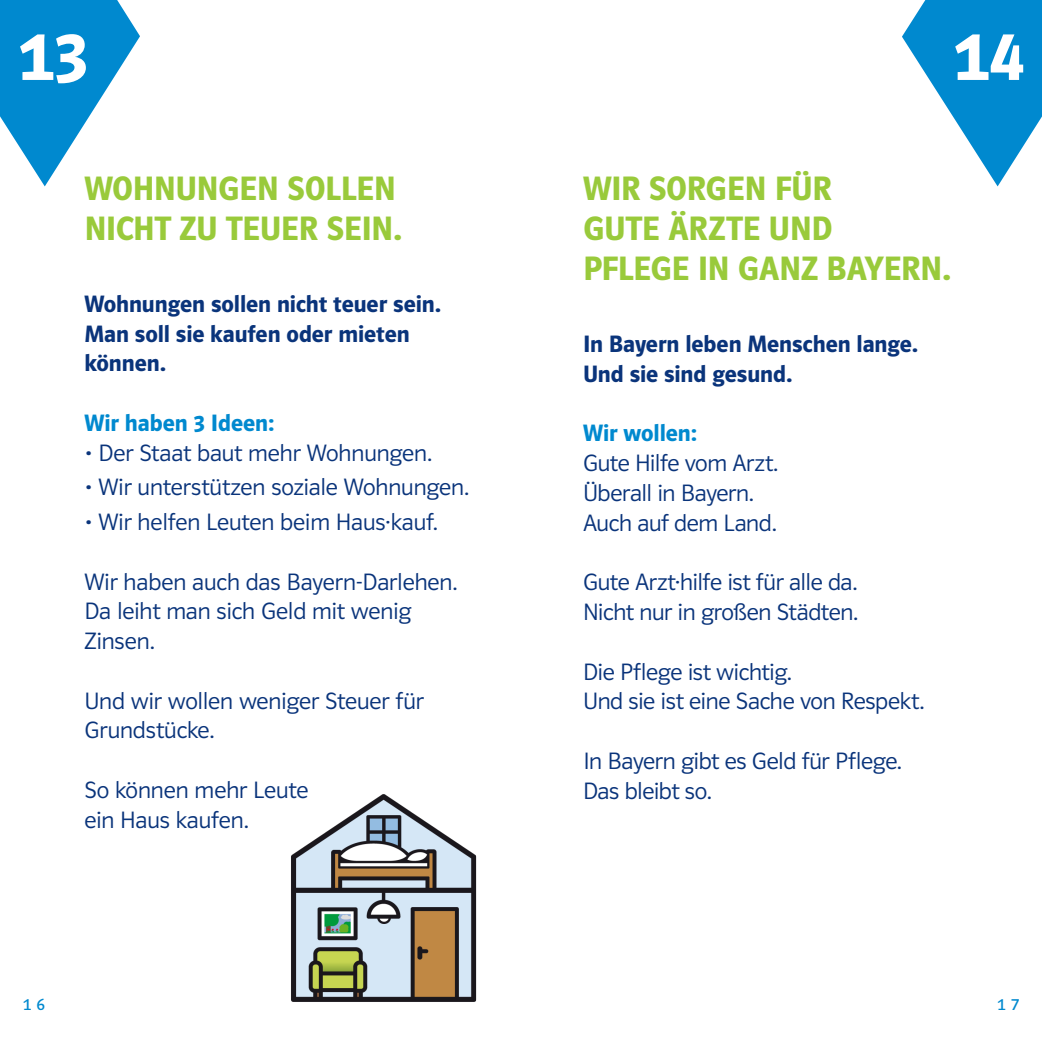
<style>
.page{position:relative;width:1042px;height:1042px;background:#fff}
.page>*{position:absolute;margin:0;border:0;box-sizing:border-box;transform-origin:0 0}
.t1{font:600 73.5px "Polo 22 R";color:#fff}
.t2{font:600 35px/40.2px "Polo 22 R";letter-spacing:-.005em;color:#99ca3b}
.t3{font:24.5px/29.8px "Polo 22 R Leicht";letter-spacing:-.01em;color:#0a347b}
.t4{font:600 24.5px/29.8px "Polo 22 R";letter-spacing:-.005em;color:#0a347b}
.t5{font:600 24.5px "Polo 22 R";letter-spacing:-.005em;color:#0089cf}
.t6{font:17.5px "Polo 22 R Buch";color:#0089cf}
</style>
<div class="page">
<img style="left:291px;top:794px;width:186px;height:208px">
<svg style="left:0;top:0;width:140px;height:186px"></svg>
<svg style="left:902px;top:0;width:140px;height:186px"></svg>
<h1 class="t1" style="left:18px;top:17px;width:72px">13</h1>
<h1 class="t1" style="left:953px;top:17px;width:72px">14</h1>
<h2 class="t2" style="left:84px;top:169px;width:319px">WOHNUNGEN SOLLEN<br>NICHT ZU TEUER SEIN.</h2>
<p class="t4" style="left:84px;top:289px;width:358px">Wohnungen sollen nicht teuer sein.<br>Man soll sie kaufen oder mieten können.</p>
<p class="t5" style="left:84px;top:410px;width:191px">Wir haben 3 Ideen:</p>
<p class="t3" style="left:84px;top:438px;width:349px">• Der Staat baut mehr Wohnungen.</p>
<p class="t3" style="left:84px;top:472px;width:386px">• Wir unterstützen soziale Wohnungen.</p>
<p class="t3" style="left:84px;top:507px;width:355px">• Wir helfen Leuten beim Haus·kauf.</p>
<p class="t3" style="left:84px;top:567px;width:375px">Wir haben auch das Bayern-Darlehen.<br>Da leiht man sich Geld mit wenig<br>Zinsen.</p>
<p class="t3" style="left:84px;top:686px;width:341px">Und wir wollen weniger Steuer für<br>Grundstücke.</p>
<p class="t3" style="left:84px;top:775px;width:226px">So können mehr Leute ein Haus kaufen.</p>
<h2 class="t2" style="left:583px;top:169px;width:370px">WIR SORGEN FÜR<br>GUTE ÄRZTE UND<br>PFLEGE IN GANZ BAYERN.</h2>
<p class="t4" style="left:583px;top:330px;width:336px">In Bayern leben Menschen lange.<br>Und sie sind gesund.</p>
<p class="t5" style="left:583px;top:420px;width:115px">Wir wollen:</p>
<p class="t3" style="left:583px;top:448px;width:196px">Gute Hilfe vom Arzt.<br>Überall in Bayern.<br>Auch auf dem Land.</p>
<p class="t3" style="left:583px;top:567px;width:276px">Gute Arzt·hilfe ist für alle da.<br>Nicht nur in großen Städten.</p>
<p class="t3" style="left:583px;top:656px;width:343px">Die Pflege ist wichtig.<br>Und sie ist eine Sache von Respekt.</p>
<p class="t3" style="left:583px;top:746px;width:320px">In Bayern gibt es Geld für Pflege.<br>Das bleibt so.</p>
<p class="t6" style="left:23px;top:995px;width:23px">1 6</p>
<p class="t6" style="left:997px;top:995px;width:23px">1 7</p>
</div>
